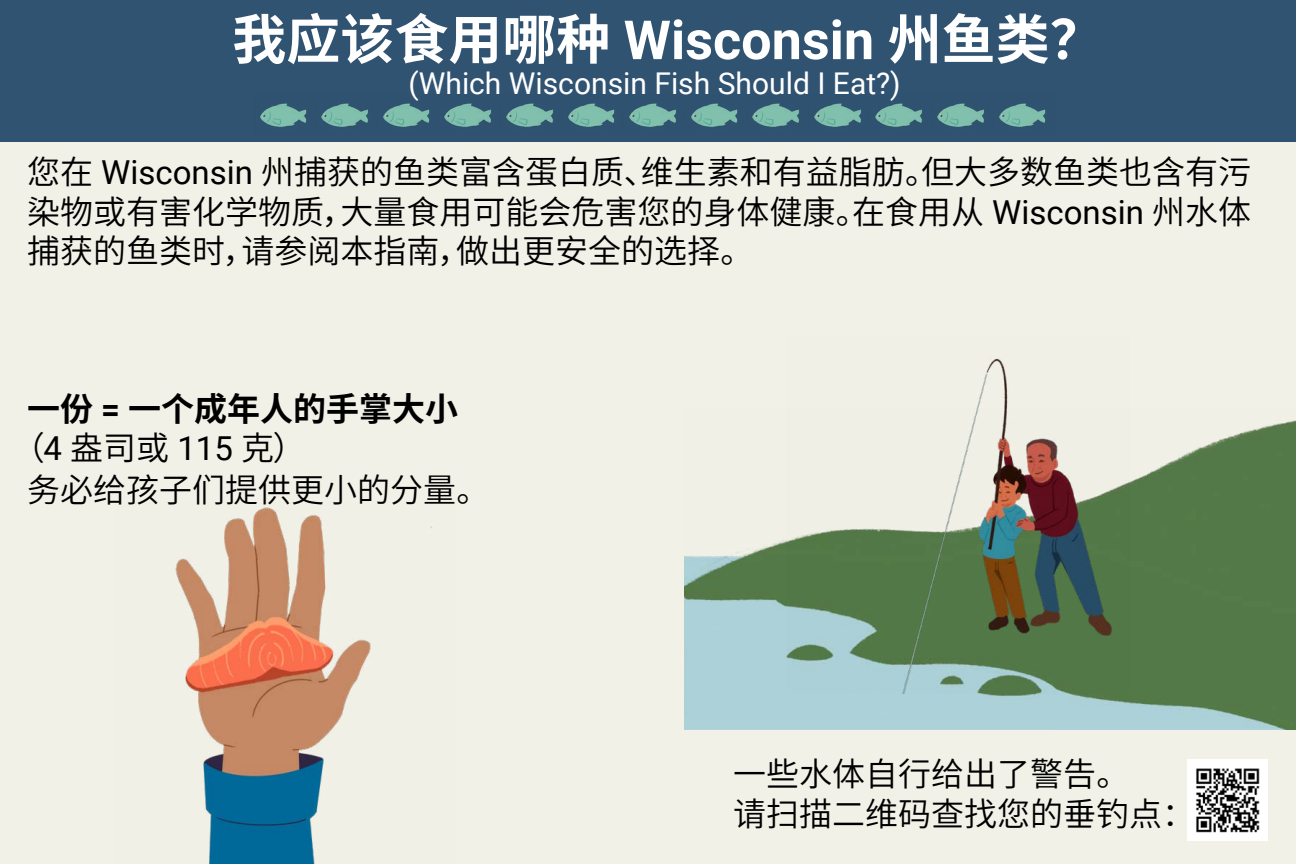
<style>
.page{position:relative;width:1296px;height:864px;background:#fff}
.page>*{position:absolute;margin:0;border:0;box-sizing:border-box;transform-origin:0 0}
.t1{font:700 54px "Source Han Sans CN";color:#fff}
.t2{font:33px/39.6px "Source Han Sans CN";color:#000;text-align:justify}
.t3{font:700 33px "Source Han Sans CN";color:#000}
.t4{font:30px "Roboto";color:#fff}
.s1{font-family:"Roboto"}
</style>
<div class="page">
<div style="left:0;top:141px;width:1296px;height:723px;background:#f1f1e8"></div>
<div style="left:0;top:0;width:1296px;height:141px;background:#315372"></div>
<img style="left:260px;top:103px;width:786px;height:24px">
<img style="left:175px;top:507px;width:257px;height:357px">
<img style="left:685px;top:420px;width:611px;height:309px">
<img style="left:786px;top:359px;width:343px;height:334px">
<img style="left:1187px;top:760px;width:81px;height:80px">
<p class="t1" style="left:232px;top:9px;width:873px">我应该食用哪种 <span class="s1">Wisconsin</span> 州鱼类？</p>
<p class="t4" style="left:408px;top:62px;width:494px">(Which Wisconsin Fish Should I Eat?)</p>
<p class="t2" style="left:27px;top:153px;width:1226px">您在 <span class="s1">Wisconsin</span> 州捕获的鱼类富含蛋白质、维生素和有益脂肪。但大多数鱼类也含有污染物或有害化学物质，大量食用可能会危害您的身体健康。在食用从 <span class="s1">Wisconsin</span> 州水体捕获的鱼类时，请参阅本指南，做出更安全的选择。</p>
<p class="t3" style="left:27px;top:390px;width:433px">一份 <span class="s1">=</span> 一个成年人的手掌大小</p>
<p class="t2" style="left:12px;top:429px;width:296px">（<span class="s1">4</span> 盎司或 <span class="s1">115</span> 克）</p>
<p class="t2" style="left:27px;top:470px;width:464px">务必给孩子们提供更小的分量。</p>
<p class="t2" style="left:733px;top:755px;width:463px">一些水体自行给出了警告。<br>请扫描二维码查找您的垂钓点：</p>
</div>
